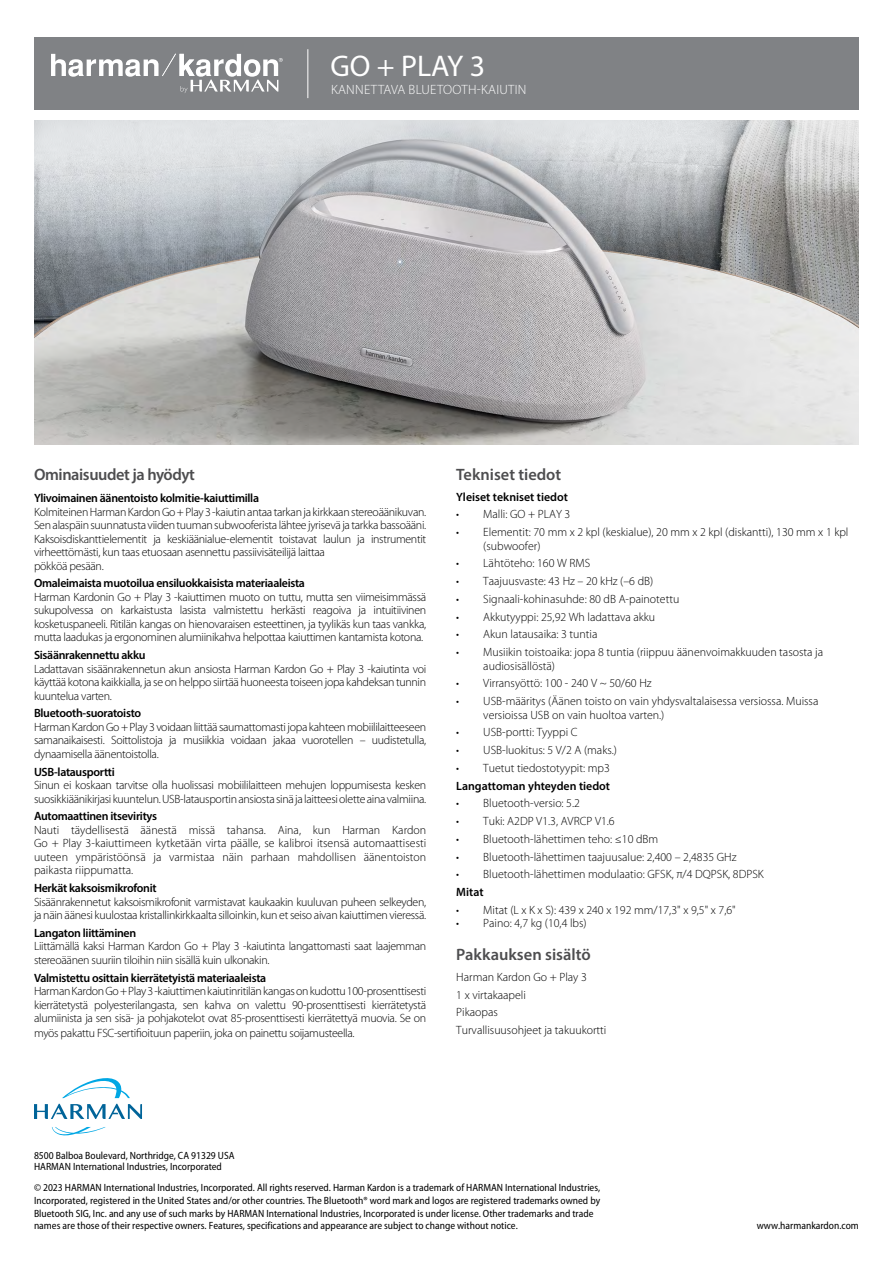
<style>
.page{position:relative;width:893px;height:1263px;background:#fff}
.page>*{position:absolute;margin:0;border:0;box-sizing:border-box;transform-origin:0 0}
.t1{font:30px "Myriad Pro";color:#fff}
.t2{font:600 16.5px "Myriad Pro";color:#4d4d4f}
.t3{font:600 16.5px "Myriad Pro";letter-spacing:-.025em;color:#4d4d4f}
.t4{font:300 13.5px "Myriad Pro";letter-spacing:.02em;color:#fff}
.t5{font:300 12px/13.5px "Myriad Pro";letter-spacing:-.025em;color:#000;text-align:justify}
.t6{font:300 12px/13.5px "Myriad Pro";color:#000}
.t7{font:600 12px "Myriad Pro";letter-spacing:-.025em;color:#000}
.t8{font:600 12px "Myriad Pro";color:#000}
.t9{font:semi-condensed 10.5px/12.6px "Myriad Pro";color:#000}
</style>
<div class="page">
<div style="left:34px;top:37px;width:825px;height:72px;background:#808285"></div>
<hr style="left:307px;top:49px;width:1px;height:49px;background:#fff">
<svg style="left:51px;top:54px;width:232px;height:39px"></svg>
<img style="left:34px;top:120px;width:825px;height:324px">
<svg style="left:62px;top:1078px;width:68px;height:20px"></svg>
<svg style="left:52px;top:1127px;width:54px;height:9px"></svg>
<svg style="left:34px;top:1104px;width:108px;height:15px"></svg>
<h1 class="t1" style="left:330px;top:48px;width:156px">GO + PLAY 3</h1>
<p class="t4" style="left:331px;top:82px;width:197px">KANNETTAVA BLUETOOTH-KAIUTIN</p>
<h2 class="t3" style="left:34px;top:464px;width:162px">Ominaisuudet ja hyödyt</h2>
<p class="t7" style="left:34px;top:490px;width:227px">Ylivoimainen äänentoisto kolmitie-kaiuttimilla</p>
<p class="t5" style="left:34px;top:505px;width:394px;text-align:left">Kolmiteinen Harman Kardon Go + Play 3 -kaiutin antaa tarkan ja kirkkaan stereoäänikuvan.<br>Sen alaspäin suunnatusta viiden tuuman subwooferista lähtee jyrisevä ja tarkka bassoääni.<br>Kaksoisdiskanttielementit ja keskiäänialue-elementit toistavat laulun ja instrumentit virheettömästi, kun taas etuosaan asennettu passiivisäteilijä laittaa<br>pökköä pesään.</p>
<p class="t7" style="left:34px;top:576px;width:272px">Omaleimaista muotoilua ensiluokkaisista materiaaleista</p>
<p class="t5" style="left:34px;top:590px;width:394px">Harman Kardonin Go + Play 3 -kaiuttimen muoto on tuttu, mutta sen viimeisimmässä sukupolvessa on karkaistusta lasista valmistettu herkästi reagoiva ja intuitiivinen kosketuspaneeli. Ritilän kangas on hienovaraisen esteettinen, ja tyylikäs kun taas vankka, mutta laadukas ja ergonominen alumiinikahva helpottaa kaiuttimen kantamista kotona.</p>
<p class="t7" style="left:34px;top:647px;width:113px">Sisäänrakennettu akku</p>
<p class="t5" style="left:34px;top:662px;width:394px">Ladattavan sisäänrakennetun akun ansiosta Harman Kardon Go + Play 3 -kaiutinta voi käyttää kotona kaikkialla, ja se on helppo siirtää huoneesta toiseen jopa kahdeksan tunnin kuuntelua varten.</p>
<p class="t7" style="left:34px;top:706px;width:109px">Bluetooth-suoratoisto</p>
<p class="t5" style="left:34px;top:720px;width:394px">Harman Kardon Go + Play 3 voidaan liittää saumattomasti jopa kahteen mobiililaitteeseen samanaikaisesti. Soittolistoja ja musiikkia voidaan jakaa vuorotellen – uudistetulla, dynaamisella äänentoistolla.</p>
<p class="t7" style="left:34px;top:764px;width:82px">USB-latausportti</p>
<p class="t5" style="left:34px;top:779px;width:394px">Sinun ei koskaan tarvitse olla huolissasi mobiililaitteen mehujen loppumisesta kesken suosikkiäänikirjasi kuuntelun. USB-latausportin ansiosta sinä ja laitteesi olette aina valmiina.</p>
<p class="t7" style="left:34px;top:809px;width:125px">Automaattinen itseviritys</p>
<p class="t5" style="left:34px;top:823px;width:394px">Nauti täydellisestä äänestä missä tahansa. Aina, kun Harman Kardon Go + Play 3-kaiuttimeen kytketään virta päälle, se kalibroi itsensä automaattisesti uuteen ympäristöönsä ja varmistaa näin parhaan mahdollisen äänentoiston paikasta riippumatta.</p>
<p class="t7" style="left:34px;top:880px;width:124px">Herkät kaksoismikrofonit</p>
<p class="t5" style="left:34px;top:895px;width:394px">Sisäänrakennetut kaksoismikrofonit varmistavat kaukaakin kuuluvan puheen selkeyden, ja näin äänesi kuulostaa kristallinkirkkaalta silloinkin, kun et seiso aivan kaiuttimen vieressä.</p>
<p class="t7" style="left:34px;top:925px;width:104px">Langaton liittäminen</p>
<p class="t5" style="left:34px;top:940px;width:394px">Liittämällä kaksi Harman Kardon Go + Play 3 -kaiutinta langattomasti saat laajemman stereoäänen suuriin tiloihin niin sisällä kuin ulkonakin.</p>
<p class="t7" style="left:34px;top:970px;width:234px">Valmistettu osittain kierrätetyistä materiaaleista</p>
<p class="t5" style="left:34px;top:984px;width:394px">Harman Kardon Go + Play 3 -kaiuttimen kaiutinritilän kangas on kudottu 100-prosenttisesti kierrätetystä polyesterilangasta, sen kahva on valettu 90-prosenttisesti kierrätetystä alumiinista ja sen sisä- ja pohjakotelot ovat 85-prosenttisesti kierrätettyä muovia. Se on myös pakattu FSC-sertifioituun paperiin, joka on painettu soijamusteella.</p>
<h2 class="t2" style="left:456px;top:464px;width:106px">Tekniset tiedot</h2>
<p class="t8" style="left:456px;top:489px;width:113px">Yleiset tekniset tiedot</p>
<p class="t6" style="left:456px;top:508px;width:116px">• Malli: GO + PLAY 3</p>
<p class="t6" style="left:483px;top:526px;width:367px;text-indent:-27px">• Elementit: 70 mm x 2 kpl (keskialue), 20 mm x 2 kpl (diskantti), 130 mm x 1 kpl (subwoofer)</p>
<p class="t6" style="left:456px;top:557px;width:135px">• Lähtöteho: 160 W RMS</p>
<p class="t6" style="left:456px;top:575px;width:199px">• Taajuusvaste: 43 Hz – 20 kHz (–6 dB)</p>
<p class="t6" style="left:456px;top:592px;width:225px">• Signaali-kohinasuhde: 80 dB A-painotettu</p>
<p class="t6" style="left:456px;top:610px;width:200px">• Akkutyyppi: 25,92 Wh ladattava akku</p>
<p class="t6" style="left:456px;top:628px;width:143px">• Akun latausaika: 3 tuntia</p>
<p class="t6" style="left:483px;top:646px;width:341px;text-indent:-27px">• Musiikin toistoaika: jopa 8 tuntia (riippuu äänenvoimakkuuden tasosta ja audiosisällöstä)</p>
<p class="t6" style="left:456px;top:677px;width:197px">• Virransyöttö: 100 - 240 V ~ 50/60 Hz</p>
<p class="t6" style="left:483px;top:695px;width:337px;text-indent:-27px">• USB-määritys (Äänen toisto on vain yhdysvaltalaisessa versiossa. Muissa versioissa USB on vain huoltoa varten.)</p>
<p class="t6" style="left:456px;top:726px;width:123px">• USB-portti: Tyyppi C</p>
<p class="t6" style="left:456px;top:744px;width:162px">• USB-luokitus: 5 V/2 A (maks.)</p>
<p class="t6" style="left:456px;top:761px;width:155px">• Tuetut tiedostotyypit: mp3</p>
<p class="t8" style="left:456px;top:778px;width:155px">Langattoman yhteyden tiedot</p>
<p class="t6" style="left:456px;top:797px;width:125px">• Bluetooth-versio: 5.2</p>
<p class="t6" style="left:456px;top:815px;width:160px">• Tuki: A2DP V1.3, AVRCP V1.6</p>
<p class="t6" style="left:456px;top:832px;width:204px">• Bluetooth-lähettimen teho: ≤10 dBm</p>
<p class="t6" style="left:456px;top:850px;width:282px">• Bluetooth-lähettimen taajuusalue: 2,400 – 2,4835 GHz</p>
<p class="t6" style="left:456px;top:868px;width:309px">• Bluetooth-lähettimen modulaatio: GFSK, π/4 DQPSK, 8DPSK</p>
<p class="t7" style="left:456px;top:884px;width:29px">Mitat</p>
<p class="t6" style="left:456px;top:903px;width:281px">• Mitat (L x K x S): 439 x 240 x 192 mm/17,3" x 9,5" x 7,6"</p>
<p class="t6" style="left:456px;top:917px;width:132px">• Paino: 4,7 kg (10,4 lbs)</p>
<h2 class="t2" style="left:456px;top:944px;width:136px">Pakkauksen sisältö</h2>
<p class="t6" style="left:456px;top:968px;width:152px;line-height:17.7px">Harman Kardon Go + Play 3<br>1 x virtakaapeli<br>Pikaopas<br>Turvallisuusohjeet ja takuukortti</p>
<p class="t9" style="left:34px;top:1150px;width:202px;line-height:11.6px">8500 Balboa Boulevard, Northridge, CA 91329 USA<br>HARMAN International Industries, Incorporated</p>
<p class="t9" style="left:34px;top:1182px;width:568px">© 2023 HARMAN International Industries, Incorporated. All rights reserved. Harman Kardon is a trademark of HARMAN International Industries, Incorporated, registered in the United States and/or other countries. The Bluetooth® word mark and logos are registered trademarks owned by Bluetooth SIG, Inc. and any use of such marks by HARMAN International Industries, Incorporated is under license. Other trademarks and trade names are those of their respective owners. Features, specifications and appearance are subject to change without notice.</p>
<p class="t9" style="left:757px;top:1219px;width:104px">www.harmankardon.com</p>
</div>
